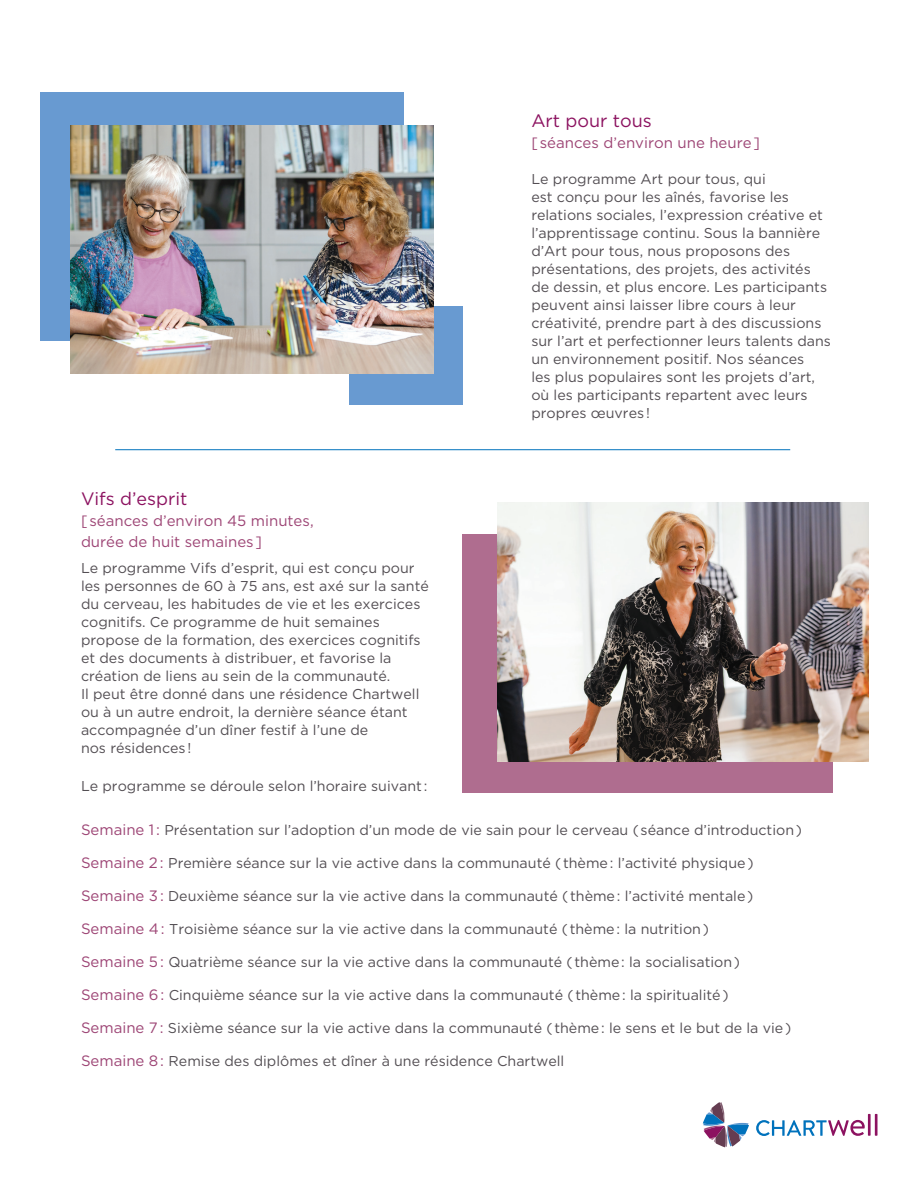
<style>
.page{position:relative;width:918px;height:1188px;background:#fff}
.page>*{position:absolute;margin:0;border:0;box-sizing:border-box;transform-origin:0 0}
.t1{font:18px "Gotham HTF";color:#8c1260}
.t2{font:15px/21px "Gotham HTF";color:#9d4575}
.t3{font:14.25px/18px "Gotham HTF";color:#534e53}
.s1{font-size:15px;color:#9d4575}
</style>
<div class="page">
<div style="left:40px;top:92px;width:364px;height:248px;background:#689ad1"></div>
<div style="left:349px;top:306px;width:113px;height:98px;background:#689ad1"></div>
<img style="left:70px;top:125px;width:363px;height:249px">
<div style="left:463px;top:534px;width:370px;height:259px;background:#af6d8f"></div>
<img style="left:498px;top:502px;width:370px;height:259px">
<hr style="left:115px;top:449px;width:675px;height:1px;background:#0072bc">
<svg style="left:703px;top:1102px;width:46px;height:45px"></svg>
<svg style="left:756px;top:1120px;width:109px;height:16px"></svg>
<hr style="left:868px;top:1114px;width:3px;height:22px;background:#8c1260">
<hr style="left:875px;top:1114px;width:3px;height:22px;background:#8c1260">
<p class="t1" style="left:531px;top:111px;width:122px">Art pour tous</p>
<p class="t2" style="left:531px;top:132px;width:230px">[séances d’environ une heure]</p>
<p class="t3" style="left:531px;top:170px;width:301px">Le programme Art pour tous, qui<br>est conçu pour les aînés, favorise les relations sociales, l’expression créative et l’apprentissage continu. Sous la bannière d’Art pour tous, nous proposons des présentations, des projets, des activités de dessin, et plus encore. Les participants peuvent ainsi laisser libre cours à leur créativité, prendre part à des discussions sur l’art et perfectionner leurs talents dans un environnement positif. Nos séances<br>les plus populaires sont les projets d’art, où les participants repartent avec leurs propres œuvres !</p>
<p class="t1" style="left:81px;top:489px;width:108px">Vifs d’esprit</p>
<p class="t2" style="left:81px;top:510px;width:234px">[séances d’environ 45 minutes, durée de huit semaines]</p>
<p class="t3" style="left:81px;top:559px;width:349px">Le programme Vifs d’esprit, qui est conçu pour les personnes de 60 à 75 ans, est axé sur la santé du cerveau, les habitudes de vie et les exercices cognitifs. Ce programme de huit semaines propose de la formation, des exercices cognitifs et des documents à distribuer, et favorise la création de liens au sein de la communauté.<br>Il peut être donné dans une résidence Chartwell ou à un autre endroit, la dernière séance étant accompagnée d’un dîner festif à l’une de<br>nos résidences !</p>
<p class="t3" style="left:81px;top:777px;width:348px">Le programme se déroule selon l’horaire suivant :</p>
<p class="t3" style="left:81px;top:821px;width:723px"><span class="s1">Semaine 1 :</span> Présentation sur l’adoption d’un mode de vie sain pour le cerveau (séance d’introduction)</p>
<p class="t3" style="left:81px;top:854px;width:674px"><span class="s1">Semaine 2 :</span> Première séance sur la vie active dans la communauté (thème : l’activité physique)</p>
<p class="t3" style="left:81px;top:887px;width:674px"><span class="s1">Semaine 3 :</span> Deuxième séance sur la vie active dans la communauté (thème : l’activité mentale)</p>
<p class="t3" style="left:81px;top:920px;width:629px"><span class="s1">Semaine 4 :</span> Troisième séance sur la vie active dans la communauté (thème : la nutrition)</p>
<p class="t3" style="left:81px;top:953px;width:661px"><span class="s1">Semaine 5 :</span> Quatrième séance sur la vie active dans la communauté (thème : la socialisation)</p>
<p class="t3" style="left:81px;top:986px;width:649px"><span class="s1">Semaine 6 :</span> Cinquième séance sur la vie active dans la communauté (thème : la spiritualité)</p>
<p class="t3" style="left:81px;top:1019px;width:712px"><span class="s1">Semaine 7 :</span> Sixième séance sur la vie active dans la communauté (thème : le sens et le but de la vie)</p>
<p class="t3" style="left:81px;top:1052px;width:485px"><span class="s1">Semaine 8 :</span> Remise des diplômes et dîner à une résidence Chartwell</p>
</div>
